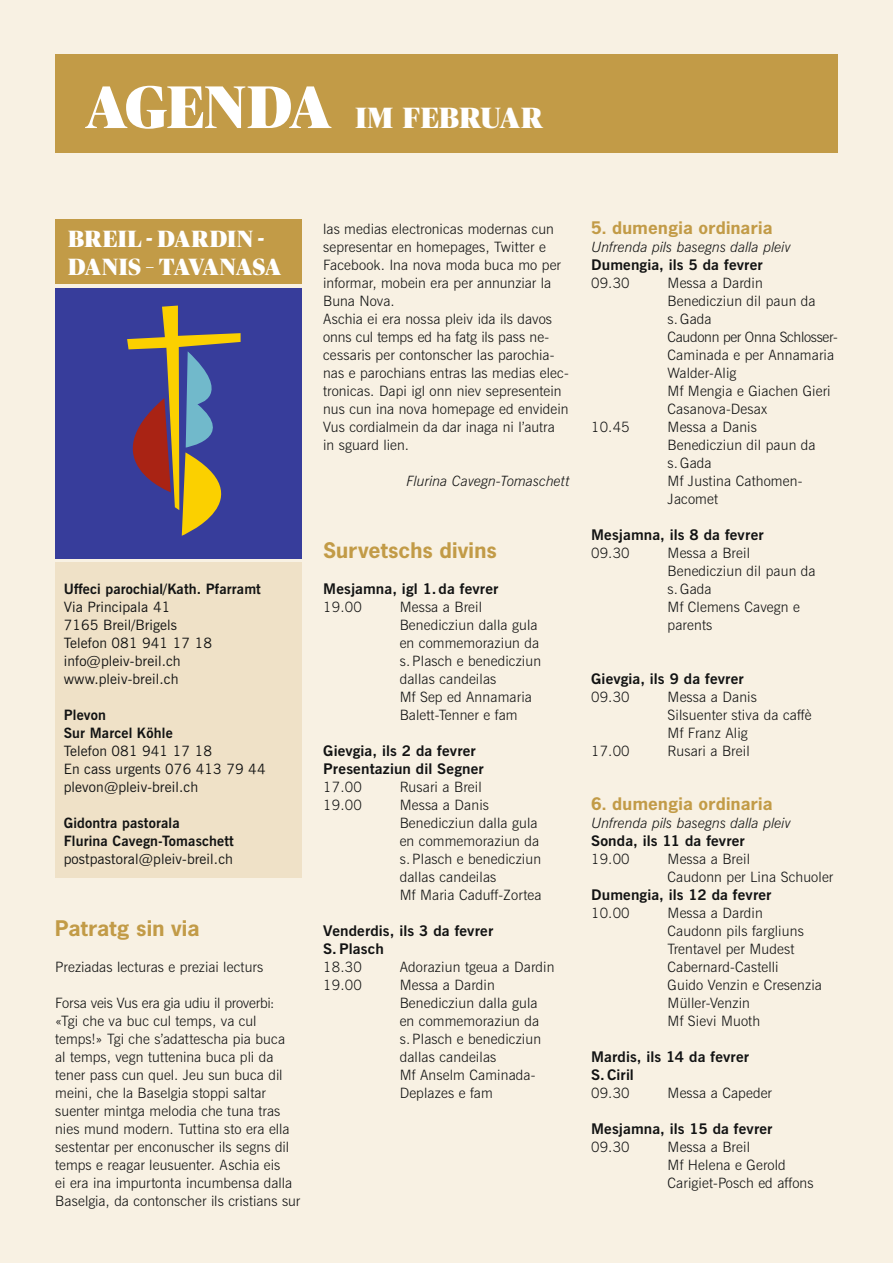
<style>
.page{position:relative;width:893px;height:1263px;background:#f8f1e3}
.page>*{position:absolute;margin:0;border:0;box-sizing:border-box;transform-origin:0 0}
.t1{font:900 29.25px "Publico Banner";letter-spacing:.025em;color:#fff}
.t2{font:900 23.4px/28.2px "Publico Banner";letter-spacing:.02em;color:#fff}
.t3{font:700 20.25px "News Gothic";letter-spacing:.01em;color:#c29b47;scale:1.05 1}
.t4{font:700 16.35px "News Gothic";letter-spacing:.015em;color:#c29b47;scale:1.05 1}
.t5{font:700 14.7px/18px "News Gothic BT";letter-spacing:.005em;color:#121313;scale:1.05 1}
.t6{font:300 14.25px/18px "News Gothic BT";letter-spacing:.01em;color:#121313}
.t7{font:14.25px/18px "News Gothic BT";letter-spacing:.01em;color:#121313}
.t8{font:700 14.25px/18px "News Gothic BT";letter-spacing:.01em;color:#121313}
.t9{font:italic 300 14.25px "News Gothic BT";color:#121313}
.s1{font-size:60px}
</style>
<div class="page">
<div style="left:55px;top:55px;width:783px;height:98px;background:#c29b47"></div>
<div style="left:55px;top:220px;width:247px;height:36px;background:#c29b47"></div>
<div style="left:55px;top:248px;width:247px;height:36px;background:#c29b47"></div>
<div style="left:55px;top:562px;width:247px;height:18px;background:#efe1c7"></div>
<div style="left:55px;top:572px;width:247px;height:18px;background:#efe1c7"></div>
<div style="left:55px;top:590px;width:247px;height:18px;background:#efe1c7"></div>
<div style="left:55px;top:608px;width:247px;height:18px;background:#efe1c7"></div>
<div style="left:55px;top:626px;width:247px;height:18px;background:#efe1c7"></div>
<div style="left:55px;top:644px;width:247px;height:18px;background:#efe1c7"></div>
<div style="left:55px;top:662px;width:247px;height:18px;background:#efe1c7"></div>
<div style="left:55px;top:680px;width:247px;height:18px;background:#efe1c7"></div>
<div style="left:55px;top:698px;width:247px;height:18px;background:#efe1c7"></div>
<div style="left:55px;top:716px;width:247px;height:18px;background:#efe1c7"></div>
<div style="left:55px;top:734px;width:247px;height:18px;background:#efe1c7"></div>
<div style="left:55px;top:752px;width:247px;height:18px;background:#efe1c7"></div>
<div style="left:55px;top:770px;width:247px;height:18px;background:#efe1c7"></div>
<div style="left:55px;top:788px;width:247px;height:18px;background:#efe1c7"></div>
<div style="left:55px;top:806px;width:247px;height:18px;background:#efe1c7"></div>
<div style="left:55px;top:824px;width:247px;height:18px;background:#efe1c7"></div>
<div style="left:55px;top:842px;width:247px;height:18px;background:#efe1c7"></div>
<div style="left:55px;top:860px;width:247px;height:18px;background:#efe1c7"></div>
<div style="left:55px;top:288px;width:247px;height:270px;background:#373d9b"></div>
<svg style="left:127px;top:305px;width:114px;height:231px"></svg>
<h1 class="t1" style="left:85px;top:101px;width:459px"><span class="s1">AGENDA</span> IM FEBRUAR</h1>
<h2 class="t2" style="left:68px;top:225px;width:215px">BREIL - DARDIN -<br>DANIS – TAVANASA</h2>
<p class="t8" style="left:64px;top:580px;width:199px">Uffeci parochial/Kath. Pfarramt</p>
<p class="t7" style="left:64px;top:598px;width:150px">Via Principala 41<br>7165 Breil/Brigels<br>Telefon 081 941 17 18 info@pleiv-breil.ch www.pleiv-breil.ch</p>
<p class="t8" style="left:64px;top:706px;width:110px">Plevon<br>Sur Marcel Köhle</p>
<p class="t7" style="left:64px;top:742px;width:203px">Telefon 081 941 17 18<br>En cass urgents 076 413 79 44 plevon@pleiv-breil.ch</p>
<p class="t8" style="left:64px;top:814px;width:171px">Gidontra pastorala<br>Flurina Cavegn-Tomaschett</p>
<p class="t7" style="left:64px;top:850px;width:171px">postpastoral@pleiv-breil.ch</p>
<h3 class="t3" style="left:55px;top:915px;width:139px">Patratg sin via</h3>
<p class="t6" style="left:55px;top:958px;width:209px">Preziadas lecturas e preziai lecturs</p>
<p class="t6" style="left:55px;top:994px;width:247px">Forsa veis Vus era gia udiu il proverbi: «Tgi che va buc cul temps, va cul temps!» Tgi che s’adattescha pia buca<br>al temps, vegn tuttenina buca pli da tener pass cun quel. Jeu sun buca dil meini, che la Baselgia stoppi saltar suenter mintga melodia che tuna tras nies mund modern. Tuttina sto era ella sestentar per enconuscher ils segns dil temps e reagar leusuenter. Aschia eis<br>ei era ina impurtonta incumbensa dalla Baselgia, da contonscher ils cristians sur</p>
<p class="t6" style="left:323px;top:220px;width:247px">las medias electronicas modernas cun sepresentar en homepages, Twitter e Facebook. Ina nova moda buca mo per informar, mobein era per annunziar la Buna Nova.<br>Aschia ei era nossa pleiv ida ils davos onns cul temps ed ha fatg ils pass ne&shy;cessaris per contonscher las parochia&shy;nas e parochians entras las medias elec&shy;tronicas. Dapi igl onn niev sepresentein nus cun ina nova homepage ed envidein Vus cordialmein da dar inaga ni l’autra in sguard lien.</p>
<p class="t9" style="left:406px;top:472px;width:165px">Flurina Cavegn-Tomaschett</p>
<h3 class="t3" style="left:323px;top:537px;width:167px">Survetschs divins</h3>
<p class="t5" style="left:323px;top:580px;width:168px">Mesjamna, igl 1. da fevrer</p>
<p class="t6" style="left:323px;top:598px;width:40px">19.00</p>
<p class="t6" style="left:400px;top:598px;width:143px">Messa a Breil<br>Benedicziun dalla gula en commemoraziun da s. Plasch e benedicziun dallas candeilas<br>Mf Sep ed Annamaria<br>Balett-Tenner e fam</p>
<p class="t5" style="left:323px;top:742px;width:154px">Gievgia, ils 2 da fevrer<br>Presentaziun dil Segner</p>
<p class="t6" style="left:323px;top:778px;width:40px">17.00</p>
<p class="t6" style="left:400px;top:778px;width:84px">Rusari a Breil</p>
<p class="t6" style="left:323px;top:796px;width:40px">19.00</p>
<p class="t6" style="left:400px;top:796px;width:143px">Messa a Danis<br>Benedicziun dalla gula en commemoraziun da s. Plasch e benedicziun dallas candeilas<br>Mf Maria Caduff-Zortea</p>
<p class="t5" style="left:323px;top:922px;width:164px">Venderdis, ils 3 da fevrer<br>S. Plasch</p>
<p class="t6" style="left:323px;top:958px;width:40px">18.30</p>
<p class="t6" style="left:400px;top:958px;width:156px">Adoraziun tgeua a Dardin</p>
<p class="t6" style="left:323px;top:976px;width:40px">19.00</p>
<p class="t6" style="left:400px;top:976px;width:143px">Messa a Dardin<br>Benedicziun dalla gula en commemoraziun da s. Plasch e benedicziun dallas candeilas<br>Mf Anselm Caminada-<br>Deplazes e fam</p>
<p class="t4" style="left:591px;top:217px;width:174px">5. dumengia ordinaria</p>
<p class="t9" style="left:591px;top:238px;width:201px">Unfrenda pils basegns dalla pleiv</p>
<p class="t5" style="left:591px;top:256px;width:165px">Dumengia, ils 5 da fevrer</p>
<p class="t6" style="left:591px;top:274px;width:40px">09.30</p>
<p class="t6" style="left:668px;top:274px;width:172px">Messa a Dardin<br>Benedicziun dil paun da<br>s. Gada<br>Caudonn per Onna Schlosser-<br>Caminada e per Annamaria<br>Walder-Alig<br>Mf Mengia e Giachen Gieri<br>Casanova-Desax</p>
<p class="t6" style="left:591px;top:418px;width:40px">10.45</p>
<p class="t6" style="left:668px;top:418px;width:150px">Messa a Danis<br>Benedicziun dil paun da s. Gada<br>Mf Justina Cathomen-<br>Jacomet</p>
<p class="t5" style="left:591px;top:526px;width:166px">Mesjamna, ils 8 da fevrer</p>
<p class="t6" style="left:591px;top:544px;width:40px">09.30</p>
<p class="t6" style="left:668px;top:544px;width:150px">Messa a Breil<br>Benedicziun dil paun da s. Gada<br>Mf Clemens Cavegn e parents</p>
<p class="t5" style="left:591px;top:670px;width:147px">Gievgia, ils 9 da fevrer</p>
<p class="t6" style="left:591px;top:688px;width:40px">09.30</p>
<p class="t6" style="left:668px;top:688px;width:146px">Messa a Danis<br>Silsuenter stiva da caffè<br>Mf Franz Alig</p>
<p class="t6" style="left:591px;top:742px;width:40px">17.00</p>
<p class="t6" style="left:668px;top:742px;width:84px">Rusari a Breil</p>
<p class="t4" style="left:591px;top:793px;width:174px">6. dumengia ordinaria</p>
<p class="t9" style="left:591px;top:814px;width:201px">Unfrenda pils basegns dalla pleiv</p>
<p class="t5" style="left:591px;top:832px;width:148px">Sonda, ils 11 da fevrer</p>
<p class="t6" style="left:591px;top:850px;width:40px">19.00</p>
<p class="t6" style="left:668px;top:850px;width:167px">Messa a Breil<br>Caudonn per Lina Schuoler</p>
<p class="t5" style="left:591px;top:886px;width:173px">Dumengia, ils 12 da fevrer</p>
<p class="t6" style="left:591px;top:904px;width:40px">10.00</p>
<p class="t6" style="left:668px;top:904px;width:156px">Messa a Dardin<br>Caudonn pils fargliuns<br>Trentavel per Mudest<br>Cabernard-Castelli<br>Guido Venzin e Cresenzia<br>Müller-Venzin<br>Mf Sievi Muoth</p>
<p class="t5" style="left:591px;top:1048px;width:152px">Mardis, ils 14 da fevrer<br>S. Ciril</p>
<p class="t6" style="left:591px;top:1084px;width:40px">09.30</p>
<p class="t6" style="left:668px;top:1084px;width:106px">Messa a Capeder</p>
<p class="t5" style="left:591px;top:1120px;width:174px">Mesjamna, ils 15 da fevrer</p>
<p class="t6" style="left:591px;top:1138px;width:40px">09.30</p>
<p class="t6" style="left:668px;top:1138px;width:148px">Messa a Breil<br>Mf Helena e Gerold<br>Carigiet-Posch ed affons</p>
</div>
